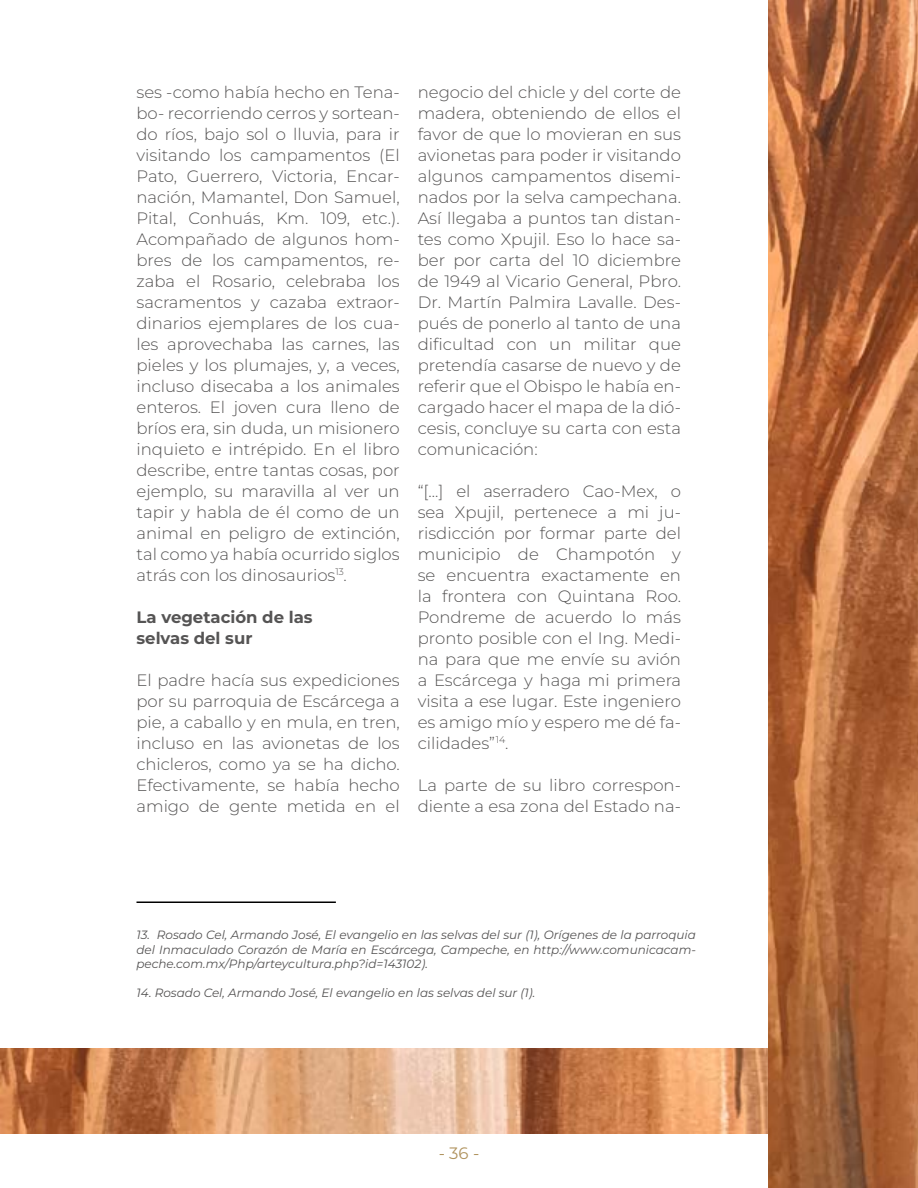
<style>
.page{position:relative;width:918px;height:1188px;background:#fff}
.page>*{position:absolute;margin:0;border:0;box-sizing:border-box;transform-origin:0 0}
.t1{font:16.5px/21px "Montserrat Light 2";color:#555454;text-align:justify}
.t2{font:300 16.5px "Montserrat";color:#555454}
.t3{font:700 16.5px/21px "Montserrat";color:#555454}
.t4{font:16.5px "Montserrat";color:#b0935e}
.t5{font:12px "Montserrat Italic 2";color:#555454}
.t6{font:italic 12px/14.4px "Montserrat";color:#555454}
</style>
<div class="page">
<img style="left:768px;top:0;width:150px;height:1188px">
<img style="left:0;top:1048px;width:768px;height:86px">
<hr style="left:136px;top:902px;width:200px;height:1px;background:#000">
<p class="t1" style="left:136px;top:81px;width:265px">ses -como había hecho en Tena&shy;bo- recorriendo cerros y sortean&shy;do ríos, bajo sol o lluvia, para ir visitando los campamentos (El Pato, Guerrero, Victoria, Encar&shy;nación, Mamantel, Don Samuel, Pital, Conhuás, Km. 109, etc.).<br>Acompañado de algunos hom&shy;bres de los campamentos, re&shy;zaba el Rosario, celebraba los sacramentos y cazaba extraor&shy;dinarios ejemplares de los cua&shy;les aprovechaba las carnes, las pieles y los plumajes, y, a veces, incluso disecaba a los animales enteros. El joven cura lleno de bríos era, sin duda, un misionero inquieto e intrépido. En el libro describe, entre tantas cosas, por ejemplo, su maravilla al ver un tapir y habla de él como de un animal en peligro de extinción, tal como ya había ocurrido siglos atrás con los dinosaurios<sup>13</sup>.</p>
<p class="t3" style="left:136px;top:606px;width:178px">La vegetación de las selvas del sur</p>
<p class="t1" style="left:136px;top:669px;width:265px">El padre hacía sus expediciones por su parroquia de Escárcega a pie, a caballo y en mula, en tren, incluso en las avionetas de los chicleros, como ya se ha dicho.<br>Efectivamente, se había hecho amigo de gente metida en el</p>
<p class="t1" style="left:418px;top:81px;width:265px">negocio del chicle y del corte de madera, obteniendo de ellos el favor de que lo movieran en sus avionetas para poder ir visitando algunos campamentos disemi&shy;nados por la selva campechana.<br>Así llegaba a puntos tan distan&shy;tes como Xpujil. Eso lo hace sa&shy;ber por carta del 10 diciembre de 1949 al Vicario General, Pbro.<br>Dr. Martín Palmira Lavalle. Des&shy;pués de ponerlo al tanto de una</p>
<p class="t2" style="left:418px;top:333px;width:265px">dificultad con un militar que</p>
<p class="t1" style="left:418px;top:354px;width:265px">pretendía casarse de nuevo y de referir que el Obispo le había en&shy;cargado hacer el mapa de la dió&shy;cesis, concluye su carta con esta comunicación:</p>
<p class="t1" style="left:418px;top:480px;width:265px">“[...] el aserradero Cao-Mex, o sea Xpujil, pertenece a mi ju&shy;risdicción por formar parte del municipio de Champotón y se encuentra exactamente en</p>
<p class="t2" style="left:418px;top:585px;width:265px">la frontera con Quintana Roo.</p>
<p class="t1" style="left:418px;top:606px;width:265px">Pondreme de acuerdo lo más pronto posible con el Ing. Medi&shy;na para que me envíe su avión a Escárcega y haga mi primera visita a ese lugar. Este ingeniero es amigo mío y espero me dé fa&shy;cilidades”<sup>14</sup>.</p>
<p class="t1" style="left:418px;top:774px;width:265px">La parte de su libro correspon&shy;diente a esa zona del Estado na-</p>
<p class="t5" style="left:136px;top:927px;width:561px">13. Rosado Cel, Armando José, El evangelio en las selvas del sur (1), Orígenes de la parroquia</p>
<p class="t6" style="left:136px;top:942px;width:561px">del Inmaculado Corazón de María en Escárcega, Campeche, en http://www.comunicacam&shy;peche.com.mx/Php/arteycultura.php?id=143102).</p>
<p class="t5" style="left:136px;top:985px;width:400px">14. Rosado Cel, Armando José, El evangelio en las selvas del sur (1).</p>
<p class="t4" style="left:439px;top:1142px;width:42px">- 36 -</p>
</div>
